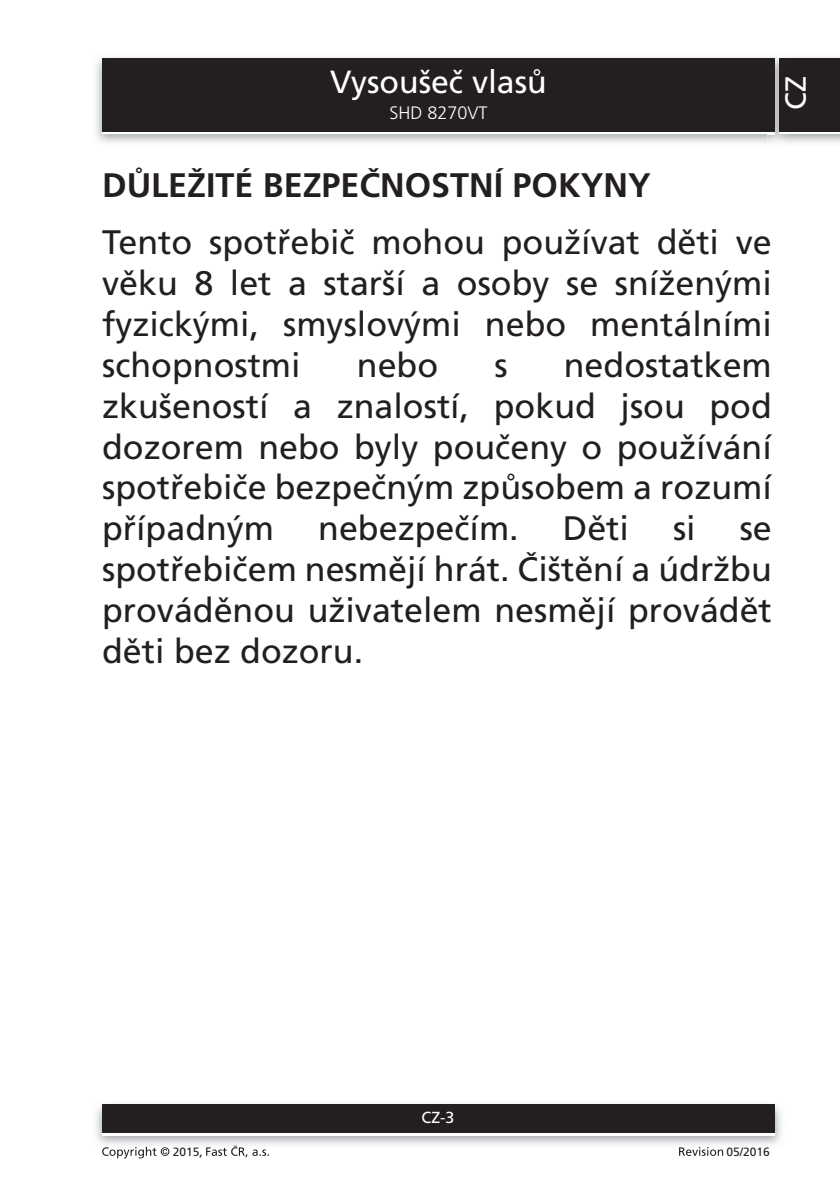
<style>
.page{position:relative;width:840px;height:1191px;background:#fff}
.page>*{position:absolute;margin:0;border:0;box-sizing:border-box;transform-origin:0 0}
.t1{font:34px/40.8px "Frutiger CE";color:#231f20;text-align:justify}
.t2{font:700 34px "Frutiger CE";color:#231f20}
.t3{font:32px "Frutiger CE";color:#fff}
.t4{font:29px "Frutiger CE";color:#fff}
.t5{font:300 18px "Frutiger CE";color:#fff}
.t6{font:16px "Frutiger CE";color:#fff}
.t7{font:12px "Frutiger CE";color:#231f20}
</style>
<div class="page">
<img style="left:96px;top:57px;width:671px;height:86px">
<div style="left:102px;top:61px;width:672px;height:73px;background:linear-gradient(to right,#231f20,#231f20)"></div>
<div style="left:102px;top:58px;width:672px;height:73px;background:#231f20"></div>
<img style="left:96px;top:1104px;width:685px;height:41px">
<div style="left:102px;top:1107px;width:672px;height:28px;background:linear-gradient(to right,#fff,#fff)"></div>
<div style="left:102px;top:1104px;width:672px;height:28px;background:#231f20"></div>
<img style="left:767px;top:54px;width:18px;height:91px">
<svg style="left:767px;top:131px;width:7px;height:3px"></svg>
<img style="left:767px;top:58px;width:7px;height:3px">
<img style="left:767px;top:61px;width:7px;height:70px">
<div style="left:778px;top:61px;width:61px;height:73px;background:linear-gradient(to right,#231f20,#231f20)"></div>
<div style="left:778px;top:58px;width:61px;height:73px;background:#231f20"></div>
<svg style="left:102px;top:1146px;width:67px;height:12px"></svg>
<svg style="left:206px;top:1145px;width:516px;height:12px"></svg>
<p class="t3" style="left:330px;top:69px;width:218px">Vysoušeč vlasů</p>
<p class="t5" style="left:389px;top:102px;width:100px">SHD 8270VT</p>
<p class="t4" style="left:783px;top:110px;width:35px;rotate:-90deg">CZ</p>
<p class="t2" style="left:102px;top:167px;width:549px">DŮLEŽITÉ BEZPEČNOSTNÍ POKYNY</p>
<p class="t1" style="left:102px;top:223px;width:670px">Tento spotřebič mohou používat děti ve věku 8 let a starší a osoby se sníženými fyzickými, smyslovými nebo mentálními schopnostmi</p>
<p class="t1" style="left:102px;top:345px;width:670px;text-indent:461px">nedostatkem zkušeností a znalostí, pokud jsou pod dozorem nebo byly poučeny o používání spotřebiče bezpečným způsobem a rozumí případným</p>
<p class="t1" style="left:356px;top:345px;width:83px">nebo</p>
<p class="t1" style="left:494px;top:345px;width:15px">s</p>
<p class="t1" style="left:318px;top:508px;width:202px">nebezpečím.</p>
<p class="t1" style="left:562px;top:508px;width:68px">Děti</p>
<p class="t1" style="left:672px;top:508px;width:24px">si</p>
<p class="t1" style="left:102px;top:508px;width:670px;text-indent:637px">se spotřebičem nesmějí hrát. Čištění a údržbu prováděnou uživatelem nesmějí provádět děti bez dozoru.</p>
<p class="t6" style="left:421px;top:1109px;width:34px">CZ-3</p>
<p class="t7" style="left:173px;top:1145px;width:32px">2015,</p>
<p class="t7" style="left:726px;top:1145px;width:45px">05/2016</p>
</div>
